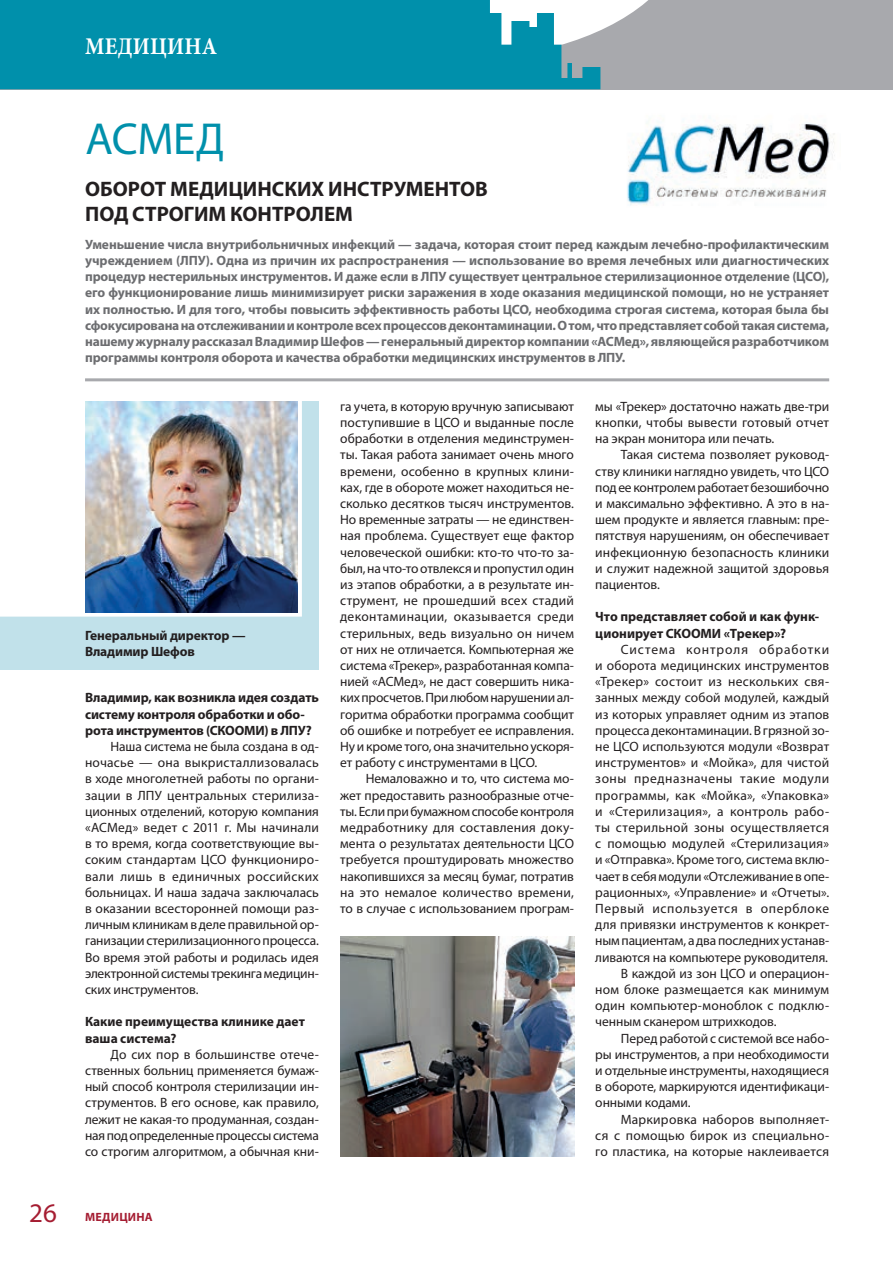
<style>
.page{position:relative;width:893px;height:1263px;background:#fff}
.page>*{position:absolute;margin:0;border:0;box-sizing:border-box;transform-origin:0 0}
.Заголовок{font:45px "Myriad Pro";letter-spacing:-.01em;color:#0090ab}
.t1{font:27px "Myriad Pro";color:#a51d32}
.t2{font:700 24px "Minion Pro";letter-spacing:.01em;color:#fff;scale:.91 1}
.Подзаголовок{font:700 21px/25.2px "Myriad Pro";color:#231f20}
.текст{font:13.5px/16.2px "Myriad Pro";letter-spacing:-.005em;color:#231f20;text-align:justify}
.Lead{font:700 13.5px/16.2px "Myriad Pro";letter-spacing:-.01em;color:#6c6d70;text-align:justify}
.вопрос{font:700 13.5px/16.2px "Myriad Pro";letter-spacing:-.005em;color:#231f20}
.досье_заг{font:700 13.5px/16.2px "Myriad Pro";letter-spacing:-.01em;color:#231f20}
.t3{font:700 12px "Myriad Pro";letter-spacing:.02em;color:#a51d32}
</style>
<div class="page">
<div style="left:0;top:0;width:893px;height:89px;background:#a8a9ad"></div>
<svg style="left:600px;top:0;width:48px;height:31px"></svg>
<svg style="left:0;top:0;width:600px;height:89px;background:#1397b0"></svg>
<img style="left:627px;top:123px;width:208px;height:83px">
<hr style="left:85px;top:378px;width:744px;height:3px;background:#a8a9ad">
<img style="left:340px;top:936px;width:234px;height:220px">
<div style="left:0;top:402px;width:319px;height:268px;background:#c1e1ea"></div>
<div style="left:0;top:401px;width:304px;height:216px;background:#fff"></div>
<img style="left:85px;top:402px;width:212px;height:210px">
<p class="t2" style="left:85px;top:29px;width:147px">МЕДИЦИНА</p>
<p class="Заголовок" style="left:85px;top:111px;width:140px">АСМЕД</p>
<p class="Подзаголовок" style="left:85px;top:176px;width:404px">ОБОРОТ МЕДИЦИНСКИХ ИНСТРУМЕНТОВ<br>ПОД СТРОГИМ КОНТРОЛЕМ</p>
<p class="Lead" style="left:85px;top:236px;width:746px">Уменьшение числа внутрибольничных инфекций — задача, которая стоит перед каждым лечебно-профилактическим учреждением (ЛПУ). Одна из причин их распространения — использование во время лечебных или диагностических процедур нестерильных инструментов. И даже если в ЛПУ существует центральное стерилизационное отделение (ЦСО), его функционирование лишь минимизирует риски заражения в ходе оказания медицинской помощи, но не устраняет их полностью. И для того, чтобы повысить эффективность работы ЦСО, необходима строгая система, которая была бы сфокусирована на отслеживании и контроле всех процессов деконтаминации. О том, что представляет собой такая система, нашему журналу рассказал Владимир Шефов — генеральный директор компании «АСМед», являющейся разработчиком программы контроля оборота и качества обработки медицинских инструментов в ЛПУ.</p>
<p class="досье_заг" style="left:85px;top:626px;width:162px">Генеральный директор —<br>Владимир Шефов</p>
<p class="вопрос" style="left:85px;top:689px;width:235px">Владимир, как возникла идея создать систему контроля обработки и обо&shy;рота инструментов (СКООМИ) в ЛПУ?</p>
<p class="текст" style="left:85px;top:738px;width:235px;text-indent:26px">Наша система не была создана в од&shy;ночасье — она выкристаллизовалась в ходе многолетней работы по органи&shy;зации в ЛПУ центральных стерилиза&shy;ционных отделений, которую компания «АСМед» ведет с 2011 г. Мы начинали в то время, когда соответствующие вы&shy;соким стандартам ЦСО функциониро&shy;вали лишь в единичных российских больницах. И наша задача заключалась в оказании всесторонней помощи раз&shy;личным клиникам в деле правильной ор&shy;ганизации стерилизационного процесса.<br>Во время этой работы и родилась идея электронной системы трекинга медицин&shy;ских инструментов.</p>
<p class="вопрос" style="left:85px;top:1013px;width:222px">Какие преимущества клинике дает ваша система?</p>
<p class="текст" style="left:85px;top:1046px;width:235px;text-indent:26px">До сих пор в большинстве отече&shy;ственных больниц применяется бумаж&shy;ный способ контроля стерилизации ин&shy;струментов. В его основе, как правило, лежит не какая‑то продуманная, создан&shy;ная под определенные процессы система со строгим алгоритмом, а обычная кни-</p>
<h2 class="t1" style="left:29px;top:1196px;width:29px">26</h2>
<p class="t3" style="left:85px;top:1209px;width:69px">МЕДИЦИНА</p>
<p class="текст" style="left:340px;top:398px;width:235px">га учета, в которую вручную записывают поступившие в ЦСО и выданные после обработки в отделения мединструмен&shy;ты. Такая работа занимает очень много времени, особенно в крупных клини&shy;ках, где в обороте может находиться не&shy;сколько десятков тысяч инструментов.<br>Но временные затраты — не единствен&shy;ная проблема. Существует еще фактор человеческой ошибки: кто‑то что‑то за&shy;был, на что‑то отвлекся и пропустил один из этапов обработки, а в результате ин&shy;струмент, не прошедший всех стадий деконтаминации, оказывается среди стерильных, ведь визуально он ничем от них не отличается. Компьютерная же система «Трекер», разработанная компа&shy;нией «АСМед», не даст совершить ника&shy;ких просчетов. При любом нарушении ал&shy;горитма обработки программа сообщит об ошибке и потребует ее исправления.<br>Ну и кроме того, она значительно ускоря&shy;ет работу с инструментами в ЦСО.</p>
<p class="текст" style="left:340px;top:770px;width:235px;text-indent:26px">Немаловажно и то, что система мо&shy;жет предоставить разнообразные отче&shy;ты. Если при бумажном способе контроля медработнику для составления доку&shy;мента о результатах деятельности ЦСО требуется проштудировать множество накопившихся за месяц бумаг, потратив на это немалое количество времени, то в случае с использованием програм-</p>
<p class="текст" style="left:595px;top:398px;width:235px">мы «Трекер» достаточно нажать две-три кнопки, чтобы вывести готовый отчет на экран монитора или печать.</p>
<p class="текст" style="left:595px;top:446px;width:235px;text-indent:26px">Такая система позволяет руковод&shy;ству клиники наглядно увидеть, что ЦСО под ее контролем работает безошибочно и максимально эффективно. А это в на&shy;шем продукте и является главным: пре&shy;пятствуя нарушениям, он обеспечивает инфекционную безопасность клиники и служит надежной защитой здоровья пациентов.</p>
<p class="вопрос" style="left:595px;top:608px;width:225px">Что представляет собой и как функ&shy;ционирует СКООМИ «Трекер»?</p>
<p class="текст" style="left:595px;top:641px;width:235px;text-indent:26px">Система контроля обработки и оборота медицинских инструментов «Трекер» состоит из нескольких свя&shy;занных между собой модулей, каждый из которых управляет одним из этапов процесса деконтаминации. В грязной зо&shy;не ЦСО используются модули «Возврат инструментов» и «Мойка», для чистой зоны предназначены такие модули программы, как «Мойка», «Упаковка» и «Стерилизация», а контроль рабо&shy;ты стерильной зоны осуществляется с помощью модулей «Стерилизация» и «Отправка». Кроме того, система вклю&shy;чает в себя модули «Отслеживание в опе&shy;рационных», «Управление» и «Отчеты».<br>Первый используется в оперблоке для привязки инструментов к конкрет&shy;ным пациентам, а два последних устанав&shy;ливаются на компьютере руководителя.</p>
<p class="текст" style="left:595px;top:965px;width:235px;text-indent:26px">В каждой из зон ЦСО и операцион&shy;ном блоке размещается как минимум один компьютер-моноблок с подклю&shy;ченным сканером штрихкодов.</p>
<p class="текст" style="left:595px;top:1030px;width:235px;text-indent:26px">Перед работой с системой все набо&shy;ры инструментов, а при необходимости и отдельные инструменты, находящиеся в обороте, маркируются идентификаци&shy;онными кодами.</p>
<p class="текст" style="left:595px;top:1111px;width:235px;text-indent:26px">Маркировка наборов выполняет&shy;ся с помощью бирок из специально&shy;го пластика, на которые наклеивается</p>
</div>
